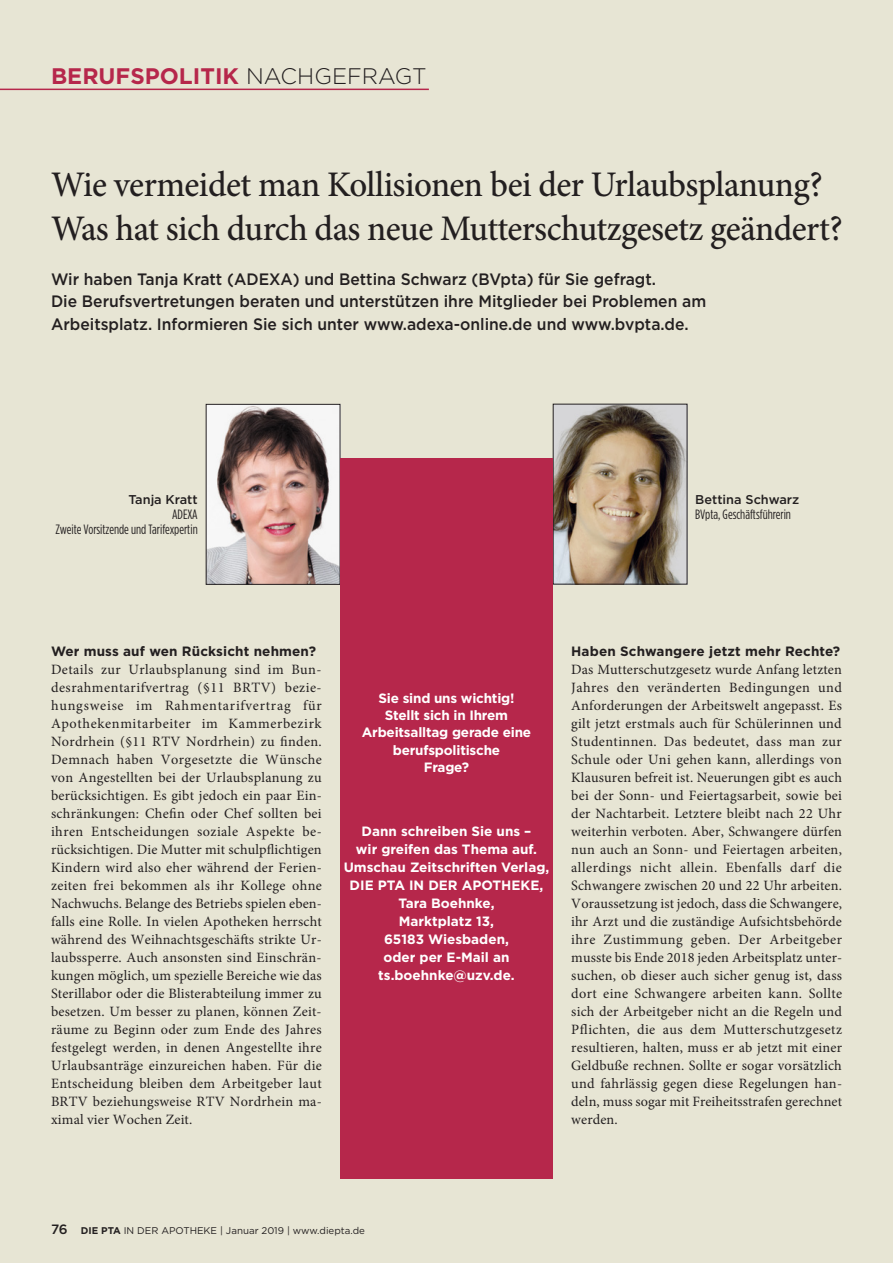
<style>
.page{position:relative;width:893px;height:1263px;background:#e7e5d4}
.page>*{position:absolute;margin:0;border:0;box-sizing:border-box;transform-origin:0 0}
.t1{font:500 36px/43.5px "Minion Pro";letter-spacing:-.015em;color:#231f20}
.t2{font:700 22.5px "Gotham";color:#b6274b}
.t3{font:500 16.5px/22.5px "Gotham";color:#231f20;scale:.95 1}
.t4{font:14.25px/18px "Minion Pro";letter-spacing:.01em;color:#231f20;text-align:justify}
.t5{font:700 13.5px/18px "Gotham";color:#fff;text-align:center}
.t6{font:13.5px/15px "Gotham Condensed";color:#231f20;text-align:right}
.t7{font:700 13.5px "Gotham";letter-spacing:.01em;color:#231f20}
.t8{font:500 12.75px "Gotham";color:#231f20}
.t9{font:9.75px "Gotham";color:#231f20}
.s1{font-weight:300;color:#231f20}
.s2{font-weight:500;font-size:13.5px}
.s3{font-weight:700}
</style>
<div class="page">
<hr style="left:0;top:89px;width:429px;height:1px;background:#b6274b">
<img style="left:555px;top:406px;width:130px;height:176px">
<div style="left:553px;top:404px;width:134px;height:180px;border:1px solid #231f20"></div>
<img style="left:208px;top:406px;width:130px;height:177px">
<div style="left:206px;top:404px;width:134px;height:181px;border:1px solid #231f20"></div>
<div style="left:340px;top:458px;width:213px;height:720px;background:#b6274b"></div>
<hr style="left:892px;top:0;width:1px;height:1263px;background:#fff">
<h2 class="t2" style="left:51px;top:61px;width:377px">BERUFSPOLITIK <span class="s1">NACHGEFRAGT</span></h2>
<h1 class="t1" style="left:51px;top:163px;width:793px">Wie vermeidet man Kollisionen bei der Urlaubsplanung?<br>Was hat sich durch das neue Mutterschutzgesetz geändert?</h1>
<p class="t3" style="left:51px;top:268px;width:691px">Wir haben Tanja Kratt (ADEXA) und Bettina Schwarz (BVpta) für Sie gefragt.<br>Die Berufsvertretungen beraten und unterstützen ihre Mitglieder bei Problemen am<br>Arbeitsplatz. Informieren Sie sich unter www.adexa-online.de und www.bvpta.de.</p>
<p class="t8" style="left:128px;top:491px;width:71px">Tanja Kratt</p>
<p class="t6" style="left:56px;top:507px;width:144px">ADEXA<br>Zweite Vorsitzende und Tarifexpertin</p>
<p class="t8" style="left:695px;top:491px;width:105px">Bettina Schwarz</p>
<p class="t6" style="left:695px;top:507px;width:97px">BVpta, Geschäftsführerin</p>
<p class="t7" style="left:51px;top:642px;width:267px">Wer muss auf wen Rücksicht nehmen?</p>
<p class="t4" style="left:51px;top:661px;width:272px">Details zur Urlaubsplanung sind im Bun&shy;desrahmentarifvertrag (§11 BRTV) bezie&shy;hungsweise im Rahmentarifvertrag für Apothekenmitarbeiter im Kammerbezirk Nordrhein (§11 RTV Nordrhein) zu finden.<br>Demnach haben Vorgesetzte die Wünsche von Angestellten bei der Urlaubsplanung zu berücksichtigen. Es gibt jedoch ein paar Ein&shy;schränkungen: Chefin oder Chef sollten bei ihren Entscheidungen soziale Aspekte be&shy;rücksichtigen. Die Mutter mit schulpflichtigen Kindern wird also eher während der Ferien&shy;zeiten frei bekommen als ihr Kollege ohne Nachwuchs. Belange des Betriebs spielen eben&shy;falls eine Rolle. In vielen Apotheken herrscht während des Weihnachtsgeschäfts strikte Ur&shy;laubssperre. Auch ansonsten sind Einschrän&shy;kungen möglich, um spezielle Bereiche wie das Sterillabor oder die Blisterabteilung immer zu besetzen. Um besser zu planen, können Zeit&shy;räume zu Beginn oder zum Ende des Jahres festgelegt werden, in denen Angestellte ihre Urlaubsanträge einzureichen haben. Für die Entscheidung bleiben dem Arbeitgeber laut BRTV beziehungsweise RTV Nordrhein ma&shy;ximal vier Wochen Zeit.</p>
<p class="t5" style="left:362px;top:689px;width:171px;line-height:17.2px">Sie sind uns wichtig!<br>Stellt sich in Ihrem<br>Arbeitsalltag gerade eine berufspolitische<br>Frage?</p>
<p class="t5" style="left:344px;top:822px;width:207px">Dann schreiben Sie uns –<br>wir greifen das Thema auf.<br>Umschau Zeitschriften Verlag,<br>DIE PTA IN DER APOTHEKE,<br>Tara Boehnke,<br>Marktplatz 13,<br>65183 Wiesbaden,<br>oder per E-Mail an ts.boehnke@uzv.de.</p>
<p class="t7" style="left:571px;top:642px;width:271px">Haben Schwangere jetzt mehr Rechte?</p>
<p class="t4" style="left:571px;top:661px;width:272px">Das Mutterschutzgesetz wurde Anfang letzten Jahres den veränderten Bedingungen und Anforderungen der Arbeitswelt angepasst. Es gilt jetzt erstmals auch für Schülerinnen und Studentinnen. Das bedeutet, dass man zur Schule oder Uni gehen kann, allerdings von Klausuren befreit ist. Neuerungen gibt es auch bei der Sonn- und Feiertagsarbeit, sowie bei der Nachtarbeit. Letztere bleibt nach 22 Uhr weiterhin verboten. Aber, Schwangere dürfen nun auch an Sonn- und Feiertagen arbeiten, allerdings nicht allein. Ebenfalls darf die Schwangere zwischen 20 und 22 Uhr arbeiten.<br>Voraussetzung ist jedoch, dass die Schwangere, ihr Arzt und die zuständige Aufsichtsbehörde ihre Zustimmung geben. Der Arbeitgeber musste bis Ende 2018 jeden Arbeitsplatz unter&shy;suchen, ob dieser auch sicher genug ist, dass dort eine Schwangere arbeiten kann. Sollte sich der Arbeitgeber nicht an die Regeln und Pflichten, die aus dem Mutterschutzgesetz resultieren, halten, muss er ab jetzt mit einer Geldbuße rechnen. Sollte er sogar vorsätzlich und fahrlässig gegen diese Regelungen han&shy;deln, muss sogar mit Freiheitsstrafen gerechnet werden.</p>
<p class="t9" style="left:51px;top:1224px;width:315px"><span class="s2">76</span> <span class="s3">DIE PTA</span> IN DER APOTHEKE | Januar 2019 | www.diepta.de</p>
</div>
